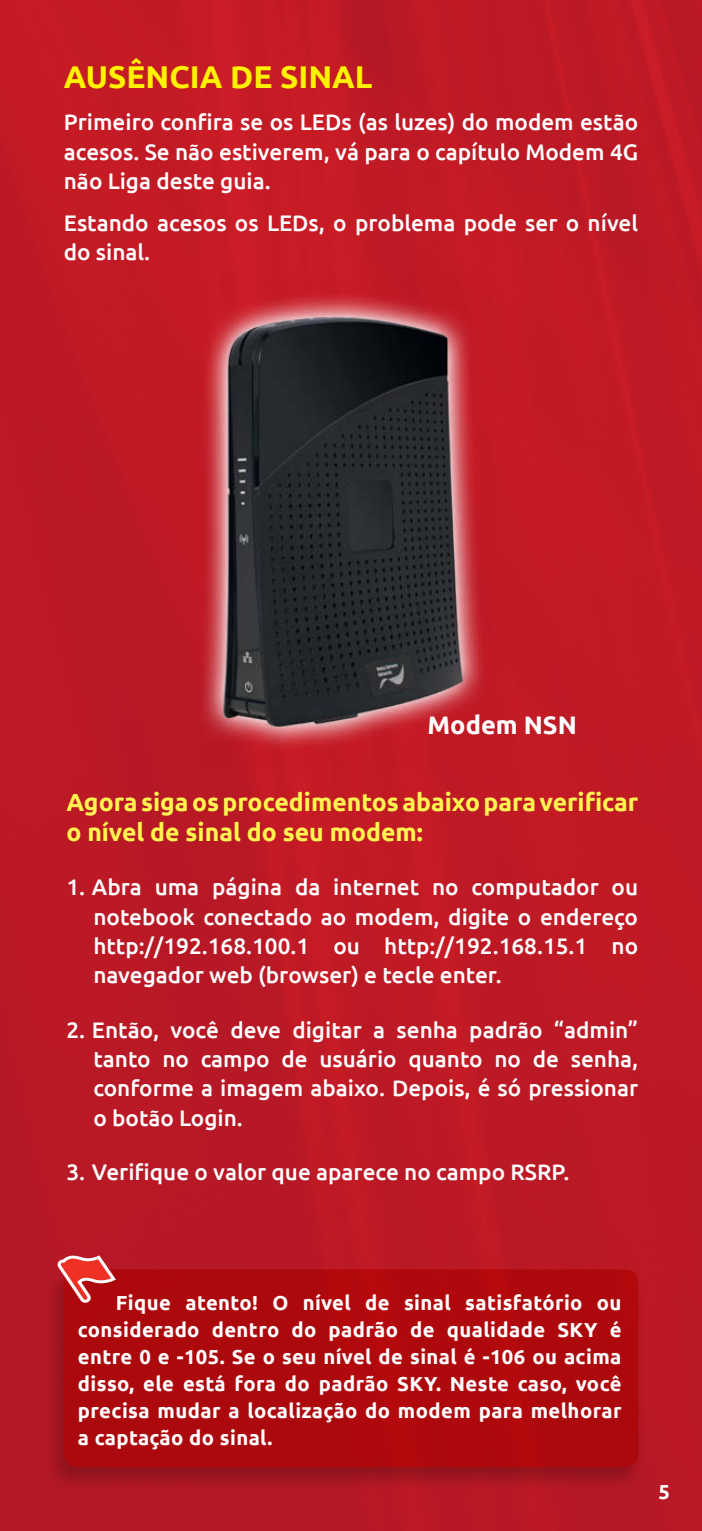
<style>
.page{position:relative;width:702px;height:1531px;background:#fff}
.page>*{position:absolute;margin:0;border:0;box-sizing:border-box;transform-origin:0 0}
.t1{font:700 31.5px "Ubuntu";color:#fff200}
.t2{font:700 25.43px "Ubuntu";color:#fff}
.t3{font:700 24.75px/29.2px "Ubuntu";color:#fff450}
.t4{font:500 22.5px/29.2px "Ubuntu";color:#fff;text-align:justify}
.t5{font:700 20.25px/27px "Ubuntu";letter-spacing:.02em;color:#fff;text-align:justify}
</style>
<div class="page">
<img style="left:0;top:0;width:702px;height:1531px">
<div style="left:43px;top:1266px;width:602px;height:226px;background:#000;opacity:.3"></div>
<div style="left:64px;top:1269px;width:574px;height:198px;background:#ac090d;border-radius:13px"></div>
<svg style="left:57px;top:1255px;width:59px;height:47px"></svg>
<img style="left:193px;top:277px;width:298px;height:494px">
<h1 class="t1" style="left:64px;top:58px;width:310px">AUSÊNCIA DE SINAL</h1>
<p class="t4" style="left:64px;top:107px;width:576px">Primeiro confira se os LEDs (as luzes) do modem estão acesos. Se não estiverem, vá para o capítulo Modem 4G não Liga deste guia.</p>
<p class="t4" style="left:64px;top:207px;width:575px">Estando acesos os LEDs, o problema pode ser o nível do sinal.</p>
<p class="t2" style="left:427px;top:709px;width:151px">Modem NSN</p>
<p class="t3" style="left:66px;top:787px;width:573px">Agora siga os procedimentos abaixo para verificar o nível de sinal do seu modem:</p>
<p class="t4" style="left:93px;top:872px;width:546px;text-indent:-27px">1. Abra uma página da internet no computador ou notebook conectado ao modem, digite o endereço http://192.168.100.1 ou http://192.168.15.1 no navegador web (browser) e tecle enter.</p>
<p class="t4" style="left:93px;top:1014px;width:546px;text-indent:-27px">2. Então, você deve digitar a senha padrão “admin” tanto no campo de usuário quanto no de senha, conforme a imagem abaixo. Depois, é só pressionar o botão Login.</p>
<p class="t4" style="left:66px;top:1157px;width:504px">3. Verifique o valor que aparece no campo RSRP.</p>
<p class="t5" style="left:78px;top:1289px;width:545px;text-indent:38px">Fique atento! O nível de sinal satisfatório ou considerado dentro do padrão de qualidade SKY é entre 0 e -105. Se o seu nível de sinal é -106 ou acima disso, ele está fora do padrão SKY. Neste caso, você precisa mudar a localização do modem para melhorar a captação do sinal.</p>
<p class="t5" style="left:658px;top:1477px;width:13px">5</p>
</div>
